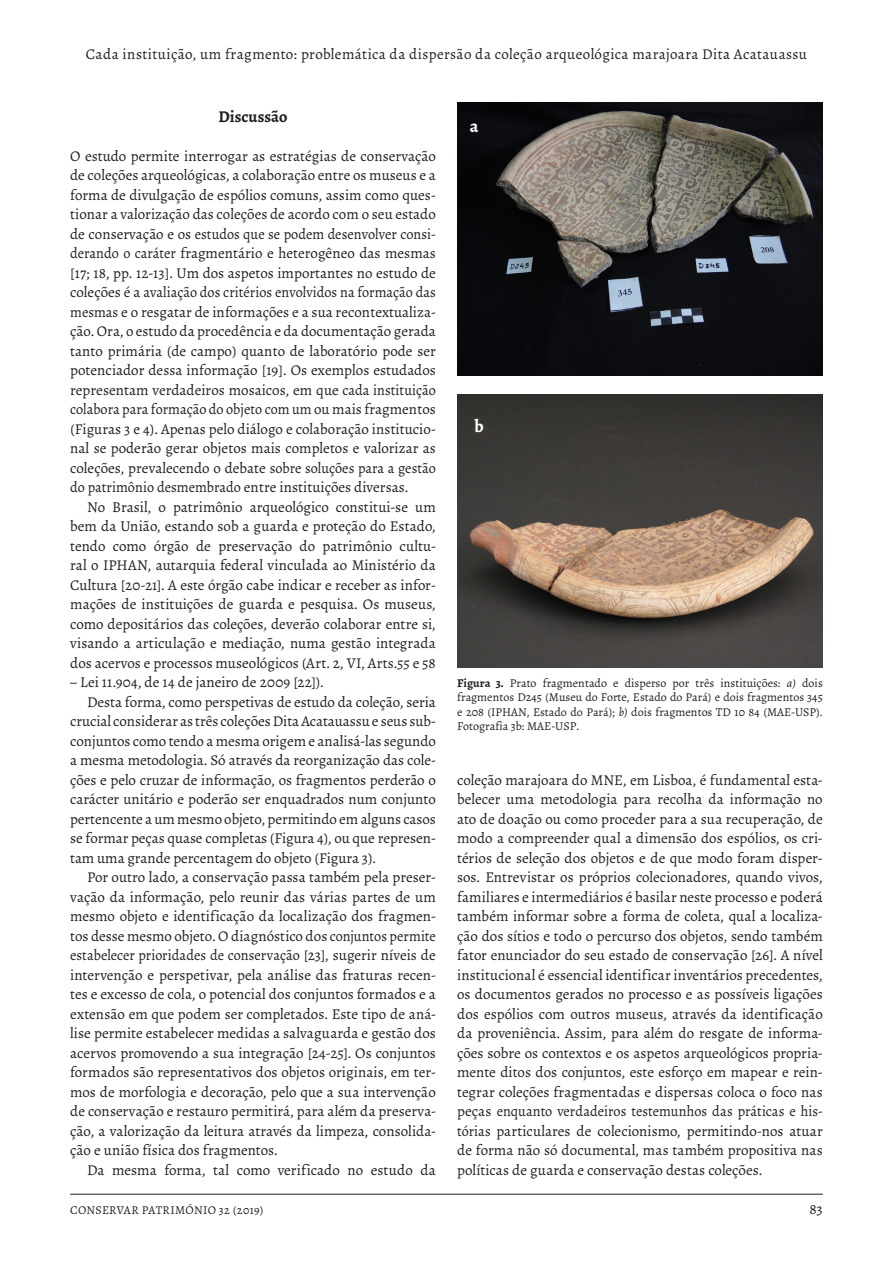
<style>
.page{position:relative;width:893px;height:1263px;background:#fff}
.page>*{position:absolute;margin:0;border:0;box-sizing:border-box;transform-origin:0 0}
.Notas_P_esq{font:700 18px "Alegreya";color:#fff}
.Capitulos{font:700 16.5px "Alegreya";color:#231f20}
.Paragrafos{font:15px/19.5px "Alegreya";color:#231f20;text-align:justify}
.TEXTO{font:15px/19.5px "Alegreya";color:#231f20;text-align:justify}
.Primeiro_paragrafo{font:15px "Alegreya";letter-spacing:.025em;color:#231f20}
.Notas_P_esq-2{font:12px/14.2px "Alegreya";color:#231f20;text-align:justify}
.Notas_P_esq-3{font:12px "Alegreya";letter-spacing:.025em;color:#231f20}
.s1{font-weight:700}
.s2{font-style:italic}
</style>
<div class="page">
<hr style="left:70px;top:1194px;width:753px;height:1px;background:#231f20">
<img style="left:457px;top:102px;width:366px;height:273px">
<img style="left:457px;top:395px;width:366px;height:273px">
<p class="Primeiro_paragrafo" style="left:86px;top:44px;width:723px">Cada instituição, um fragmento: problemática da dispersão da coleção arqueológica marajoara Dita Acatauassu</p>
<p class="Capitulos" style="left:218px;top:105px;width:71px">Discussão</p>
<p class="TEXTO" style="left:70px;top:146px;width:367px">O estudo permite interrogar as estratégias de conservação de coleções arqueológicas, a colaboração entre os museus e a forma de divulgação de espólios comuns, assim como ques&shy;tionar a valorização das coleções de acordo com o seu estado de conservação e os estudos que se podem desenvolver consi&shy;derando o caráter fragmentário e heterogêneo das mesmas [17; 18, pp. 12-13]. Um dos aspetos importantes no estudo de coleções é a avaliação dos critérios envolvidos na formação das mesmas e o resgatar de informações e a sua recontextualiza&shy;ção. Ora, o estudo da procedência e da documentação gerada tanto primária (de campo) quanto de laboratório pode ser potenciador dessa informação [19]. Os exemplos estudados representam verdadeiros mosaicos, em que cada instituição colabora para formação do objeto com um ou mais fragmentos (Figuras 3 e 4). Apenas pelo diálogo e colaboração institucio&shy;nal se poderão gerar objetos mais completos e valorizar as coleções, prevalecendo o debate sobre soluções para a gestão do patrimônio desmembrado entre instituições diversas.</p>
<p class="Paragrafos" style="left:70px;top:497px;width:367px;text-indent:17px">No Brasil, o patrimônio arqueológico constitui-se um bem da União, estando sob a guarda e proteção do Estado, tendo como órgão de preservação do patrimônio cultu&shy;ral o IPHAN, autarquia federal vinculada ao Ministério da Cultura [20-21]. A este órgão cabe indicar e receber as infor&shy;mações de instituições de guarda e pesquisa. Os museus, como depositários das coleções, deverão colaborar entre si, visando a articulação e mediação, numa gestão integrada dos acervos e processos museológicos (Art. 2, VI, Arts.55 e 58</p>
<p class="Paragrafos" style="left:70px;top:672px;width:255px">– Lei 11.904, de 14 de janeiro de 2009 [22]).</p>
<p class="Paragrafos" style="left:70px;top:692px;width:367px;text-indent:17px">Desta forma, como perspetivas de estudo da coleção, seria crucial considerar as três coleções Dita Acatauassu e seus sub&shy;conjuntos como tendo a mesma origem e analisá-las segundo a mesma metodologia. Só através da reorganização das cole&shy;ções e pelo cruzar de informação, os fragmentos perderão o carácter unitário e poderão ser enquadrados num conjunto pertencente a um mesmo objeto, permitindo em alguns casos se formar peças quase completas (Figura 4), ou que represen&shy;tam uma grande percentagem do objeto (Figura 3).</p>
<p class="Paragrafos" style="left:70px;top:867px;width:367px;text-indent:17px">Por outro lado, a conservação passa também pela preser&shy;vação da informação, pelo reunir das várias partes de um mesmo objeto e identificação da localização dos fragmen&shy;tos desse mesmo objeto. O diagnóstico dos conjuntos permite estabelecer prioridades de conservação [23], sugerir níveis de intervenção e perspetivar, pela análise das fraturas recen&shy;tes e excesso de cola, o potencial dos conjuntos formados e a extensão em que podem ser completados. Este tipo de aná&shy;lise permite estabelecer medidas a salvaguarda e gestão dos acervos promovendo a sua integração [24-25]. Os conjuntos formados são representativos dos objetos originais, em ter&shy;mos de morfologia e decoração, pelo que a sua intervenção de conservação e restauro permitirá, para além da preserva&shy;ção, a valorização da leitura através da limpeza, consolida&shy;ção e união física dos fragmentos.</p>
<p class="Paragrafos" style="left:87px;top:1160px;width:350px">Da mesma forma, tal como verificado no estudo da</p>
<p class="Notas_P_esq" style="left:470px;top:115px;width:10px">a</p>
<p class="Notas_P_esq" style="left:475px;top:415px;width:11px">b</p>
<p class="Notas_P_esq-2" style="left:457px;top:676px;width:367px"><span class="s1">Figura 3.</span> Prato fragmentado e disperso por três instituições: <span class="s2">a)</span> dois fragmentos D245 (Museu do Forte, Estado do Pará) e dois fragmentos 345 e 208 (IPHAN, Estado do Pará); <span class="s2">b)</span> dois fragmentos TD 10 84 (MAE-USP).<br>Fotografia 3b: MAE-USP.</p>
<p class="Paragrafos" style="left:457px;top:770px;width:367px">coleção marajoara do MNE, em Lisboa, é fundamental esta&shy;belecer uma metodologia para recolha da informação no ato de doação ou como proceder para a sua recuperação, de modo a compreender qual a dimensão dos espólios, os cri&shy;térios de seleção dos objetos e de que modo foram disper&shy;sos. Entrevistar os próprios colecionadores, quando vivos, familiares e intermediários é basilar neste processo e poderá também informar sobre a forma de coleta, qual a localiza&shy;ção dos sítios e todo o percurso dos objetos, sendo também fator enunciador do seu estado de conservação [26]. A nível institucional é essencial identificar inventários precedentes, os documentos gerados no processo e as possíveis ligações dos espólios com outros museus, através da identificação da proveniência. Assim, para além do resgate de informa&shy;ções sobre os contextos e os aspetos arqueológicos propria&shy;mente ditos dos conjuntos, este esforço em mapear e rein&shy;tegrar coleções fragmentadas e dispersas coloca o foco nas peças enquanto verdadeiros testemunhos das práticas e his&shy;tórias particulares de colecionismo, permitindo-nos atuar de forma não só documental, mas também propositiva nas políticas de guarda e conservação destas coleções.</p>
<p class="Notas_P_esq-3" style="left:70px;top:1202px;width:195px">CONSERVAR PATRIMÓNIO 32 (2019)</p>
<p class="Paragrafos" style="left:809px;top:1199px;width:15px">83</p>
</div>
